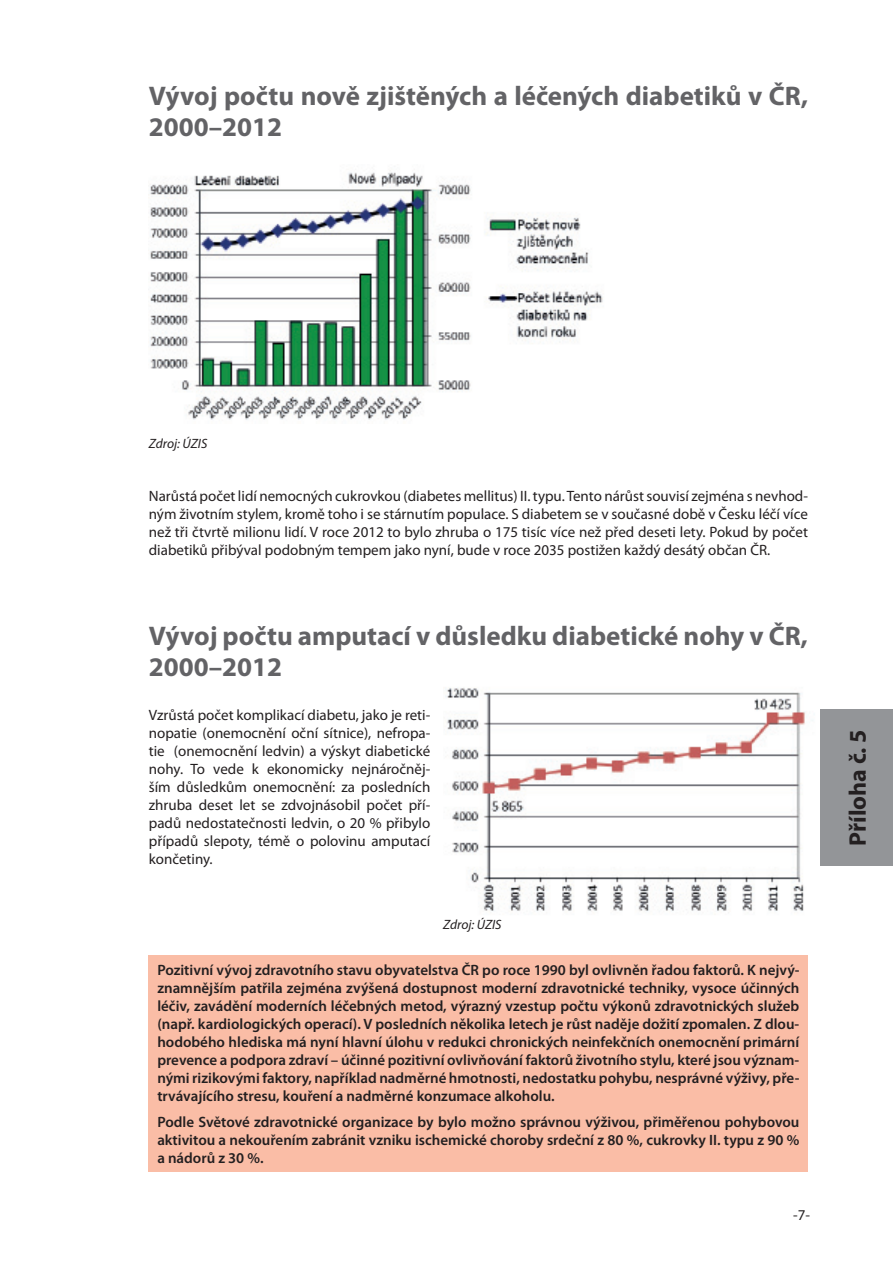
<style>
.page{position:relative;width:893px;height:1263px;background:#fff}
.page>*{position:absolute;margin:0;border:0;box-sizing:border-box;transform-origin:0 0}
.t1{font:700 27px/31px "Myriad Pro";color:#636366}
.t2{font:700 24px "Myriad Pro";color:#231f20}
.t3{font:600 15px/18px "Myriad Pro";color:#231f20;text-align:justify}
.t4{font:15px/18px "Myriad Pro";color:#231f20;text-align:justify}
.t5{font:italic 13.5px "Myriad Pro";color:#231f20}
</style>
<div class="page">
<div style="left:821px;top:709px;width:72px;height:157px;background:#939598"></div>
<img style="left:150px;top:170px;width:453px;height:250px">
<div style="left:149px;top:955px;width:659px;height:217px;background:#fabda6"></div>
<img style="left:445px;top:688px;width:368px;height:225px">
<h1 class="t1" style="left:149px;top:80px;width:661px">vývoj počtu nově zjištěných a léčených diabetiků v Čr,<br>2000–2012</h1>
<p class="t5" style="left:149px;top:435px;width:60px">Zdroj: ÚZIS</p>
<p class="t4" style="left:149px;top:487px;width:661px">Narůstá počet lidí nemocných cukrovkou (diabetes mellitus) II. typu. Tento nárůst souvisí zejména s nevhod&shy;ným životním stylem, kromě toho i se stárnutím populace. S diabetem se v současné době v Česku léčí více než tři čtvrtě milionu lidí. V roce 2012 to bylo zhruba o 175 tisíc více než před deseti lety. Pokud by počet diabetiků přibýval podobným tempem jako nyní, bude v roce 2035 postižen každý desátý občan ČR.</p>
<h1 class="t1" style="left:149px;top:620px;width:661px">vývoj počtu amputací v důsledku diabetické nohy v Čr,<br>2000–2012</h1>
<p class="t4" style="left:149px;top:706px;width:283px">Vzrůstá počet komplikací diabetu, jako je reti&shy;nopatie (onemocnění oční sítnice), nefropa&shy;tie (onemocnění ledvin) a výskyt diabetické nohy. To vede k ekonomicky nejnáročněj&shy;ším důsledkům onemocnění: za posledních zhruba deset let se zdvojnásobil počet pří&shy;padů nedostatečnosti ledvin, o 20 % přibylo případů slepoty, témě o polovinu amputací končetiny.</p>
<p class="t5" style="left:443px;top:916px;width:60px">Zdroj: ÚZIS</p>
<p class="t3" style="left:157px;top:960px;width:644px">Pozitivní vývoj zdravotního stavu obyvatelstva ČR po roce 1990 byl ovlivněn řadou faktorů. K nejvý&shy;znamnějším patřila zejména zvýšená dostupnost moderní zdravotnické techniky, vysoce účinných léčiv, zavádění moderních léčebných metod, výrazný vzestup počtu výkonů zdravotnických služeb (např. kardiologických operací). V posledních několika letech je růst naděje dožití zpomalen. Z dlou&shy;hodobého hlediska má nyní hlavní úlohu v redukci chronických neinfekčních onemocnění primární prevence a podpora zdraví – účinné pozitivní ovlivňování faktorů životního stylu, které jsou význam&shy;nými rizikovými faktory, například nadměrné hmotnosti, nedostatku pohybu, nesprávné výživy, pře&shy;trvávajícího stresu, kouření a nadměrné konzumace alkoholu.</p>
<p class="t3" style="left:157px;top:1113px;width:644px">Podle Světové zdravotnické organizace by bylo možno správnou výživou, přiměřenou pohybovou aktivitou a nekouřením zabránit vzniku ischemické choroby srdeční z 80 %, cukrovky II. typu z 90 % a nádorů z 30 %.</p>
<p class="t4" style="left:793px;top:1205px;width:18px">-7-</p>
<h2 class="t2" style="left:842px;top:846px;width:118px;rotate:-90deg">Příloha č. 5</h2>
</div>
